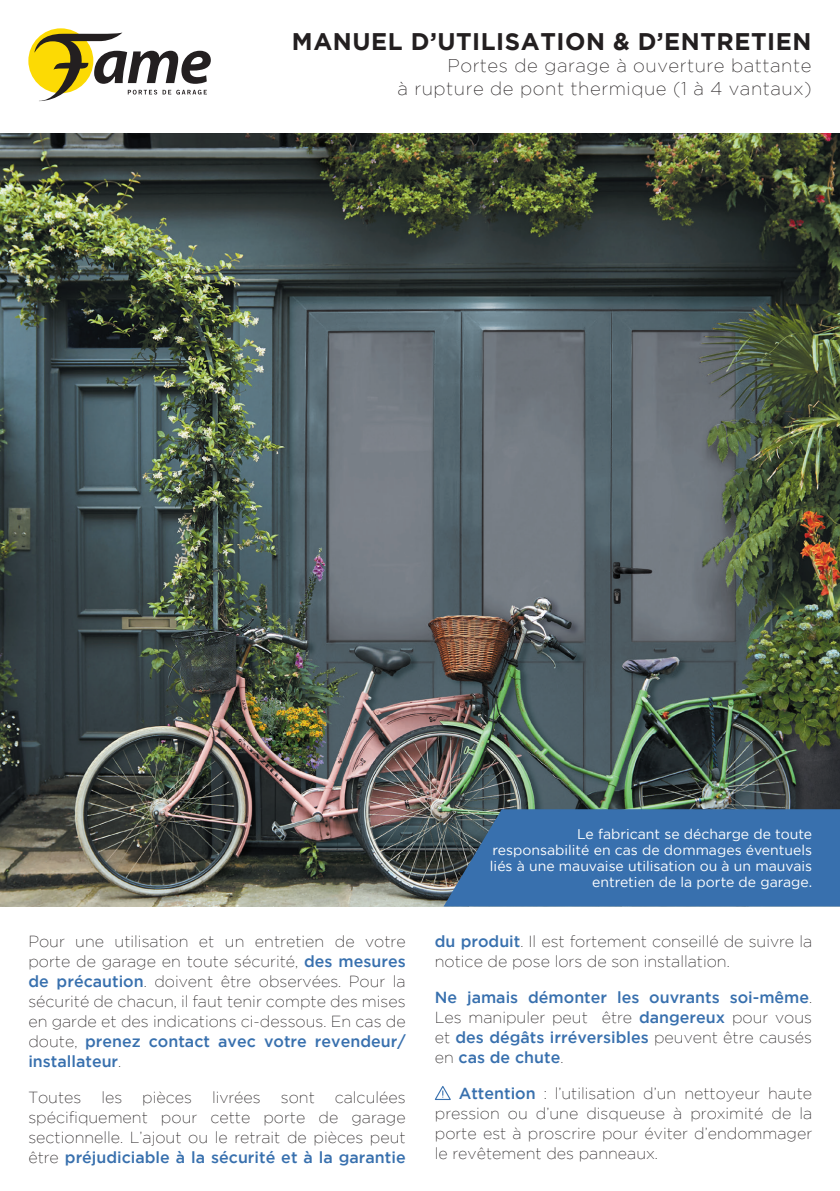
<style>
.page{position:relative;width:840px;height:1191px;background:#fff}
.page>*{position:absolute;margin:0;border:0;box-sizing:border-box;transform-origin:0 0}
.t1{font:700 24px "Gotham";letter-spacing:.025em;color:#231f20}
.t2{font:200 18.4px "Gotham";letter-spacing:.03em;color:#231f20}
.t3{font:200 16px/20px "Gotham";color:#231f20;text-align:justify}
.t4{font:500 16px/20px "Gotham";color:#3870ae;text-align:justify}
.t5{font:14px/16px "Gotham";color:#fff;text-align:right}
.s1{font-weight:500;color:#3870ae}
.s2{font-weight:200;color:#231f20}
</style>
<div class="page">
<img style="left:0;top:133px;width:839px;height:773px">
<svg style="left:443px;top:809px;width:396px;height:97px;background:#3a6ea6"></svg>
<svg style="left:434px;top:1086px;width:16px;height:14px"></svg>
<svg style="left:28px;top:28px;width:65px;height:65px"></svg>
<svg style="left:34px;top:33px;width:177px;height:68px"></svg>
<p class="t1" style="left:292px;top:27px;width:521px">MANUEL D’UTILISATION &amp; D’ENTRETIEN</p>
<p class="t2" style="left:447px;top:56px;width:365px">Portes de garage à ouverture battante</p>
<p class="t2" style="left:397px;top:78px;width:415px">à rupture de pont thermique (1 à 4 vantaux)</p>
<p class="t3" style="left:28px;top:930px;width:378px">Pour une utilisation et un entretien de votre porte de garage en toute sécurité, <span class="s1">des mesures de précaution</span>. doivent être observées. Pour la sécurité de chacun, il faut tenir compte des mises en garde et des indications ci-dessous. En cas de doute, <span class="s1">prenez contact avec votre revendeur/ installateur</span>.</p>
<p class="t3" style="left:28px;top:1086px;width:378px">Toutes les pièces livrées sont calculées spécifiquement pour cette porte de garage sectionnelle. L’ajout ou le retrait de pièces peut être <span class="s1">préjudiciable à la sécurité et à la garantie</span></p>
<p class="t5" style="left:576px;top:826px;width:236px">Le fabricant se décharge de toute</p>
<p class="t5" style="left:489px;top:842px;width:323px">responsabilité en cas de dommages éventuels liés à une mauvaise utilisation ou à un mauvais entretien de la porte de garage.</p>
<p class="t3" style="left:434px;top:930px;width:378px"><span class="s1">du produit</span>. Il est fortement conseillé de suivre la notice de pose lors de son installation.</p>
<p class="t4" style="left:434px;top:986px;width:378px">Ne jamais démonter les ouvrants soi-même<span class="s2">.<br>Les manipuler peut être</span> dangereux <span class="s2">pour vous et</span> des dégâts irréversibles <span class="s2">peuvent être causés en</span> cas de chute<span class="s2">.</span></p>
<p class="t3" style="left:434px;top:1082px;width:378px;text-indent:24px"><span class="s1">Attention</span> : l’utilisation d’un nettoyeur haute pression ou d’une disqueuse à proximité de la porte est à proscrire pour éviter d’endommager le revêtement des panneaux.</p>
</div>
